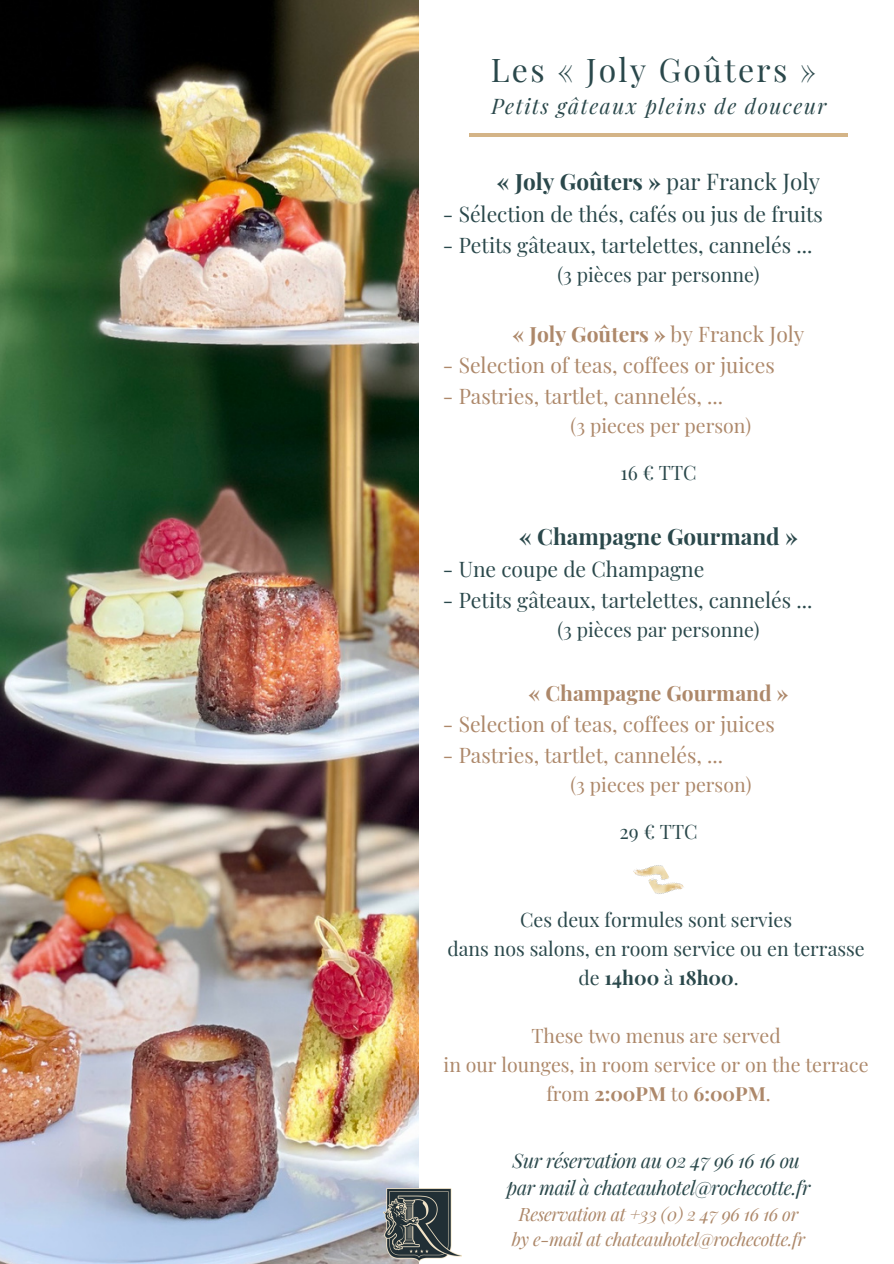
<style>
.page{position:relative;width:894px;height:1264px;background:#fff}
.page>*{position:absolute;margin:0;border:0;box-sizing:border-box;transform-origin:0 0}
.t1{font:31.95px "Playfair Display";letter-spacing:.075em;color:#2a484b}
.t2{font:700 22.5px "Playfair Display";color:#2a484b}
.t3{font:21px "Playfair Display";color:#2a484b}
.t4{font:21px "Playfair Display";color:#ad886a}
.t5{font:700 21px "Playfair Display";color:#ad886a}
.t6{font:italic 21px "Playfair Display";letter-spacing:.075em;color:#2a484b}
.t7{font:19.5px "Playfair Display";color:#2a484b}
.t8{font:19.5px "Playfair Display";color:#ad886a}
.t9{font:italic 19.5px "Playfair Display";letter-spacing:-.02em;color:#2a484b}
.t10{font:700 19.5px "Playfair Display";color:#ad886a}
.t11{font:700 19.5px "Playfair Display";color:#2a484b}
.t12{font:italic 18px "Playfair Display";letter-spacing:-.02em;color:#ad886a}
.s1{font-weight:400}
</style>
<div class="page">
<img style="left:0;top:0;width:418px;height:1263px">
<hr style="left:469px;top:133px;width:378px;height:4px;background:#d4b487">
<img style="left:383px;top:1188px;width:79px;height:73px">
<img style="left:654px;top:882px;width:30px;height:12px">
<img style="left:633px;top:865px;width:36px;height:26px">
<p class="t1" style="left:490px;top:48px;width:326px">Les « Joly Goûters »</p>
<p class="t6" style="left:491px;top:91px;width:336px">Petits gâteaux pleins de douceur</p>
<p class="t2" style="left:497px;top:165px;width:324px">« Joly Goûters » <span class="s1">par Franck Joly</span></p>
<p class="t3" style="left:443px;top:199px;width:381px">- Sélection de thés, cafés ou jus de fruits</p>
<p class="t3" style="left:443px;top:230px;width:371px">- Petits gâteaux, tartelettes, cannelés ...</p>
<p class="t7" style="left:557px;top:260px;width:203px">(3 pièces par personne)</p>
<p class="t5" style="left:512px;top:319px;width:293px">« Joly Goûters » <span class="s1">by Franck Joly</span></p>
<p class="t4" style="left:443px;top:350px;width:333px">- Selection of teas, coffees or juices</p>
<p class="t4" style="left:443px;top:381px;width:281px">- Pastries, tartlet, cannelés, ...</p>
<p class="t8" style="left:570px;top:412px;width:182px">(3 pieces per person)</p>
<p class="t7" style="left:620px;top:459px;width:78px">16 € TTC</p>
<p class="t2" style="left:519px;top:520px;width:280px">« Champagne Gourmand »</p>
<p class="t3" style="left:443px;top:554px;width:263px">- Une coupe de Champagne</p>
<p class="t3" style="left:443px;top:585px;width:371px">- Petits gâteaux, tartelettes, cannelés ...</p>
<p class="t7" style="left:557px;top:616px;width:203px">(3 pièces par personne)</p>
<p class="t5" style="left:528px;top:678px;width:261px">« Champagne Gourmand »</p>
<p class="t4" style="left:443px;top:709px;width:333px">- Selection of teas, coffees or juices</p>
<p class="t4" style="left:443px;top:740px;width:281px">- Pastries, tartlet, cannelés, ...</p>
<p class="t8" style="left:570px;top:771px;width:182px">(3 pieces per person)</p>
<p class="t7" style="left:619px;top:818px;width:80px">29 € TTC</p>
<p class="t7" style="left:520px;top:905px;width:273px">Ces deux formules sont servies</p>
<p class="t7" style="left:447px;top:934px;width:418px">dans nos salons, en room service ou en terrasse</p>
<p class="t11" style="left:578px;top:963px;width:162px"><span class="s1">de</span> 14h00 <span class="s1">à</span> 18h00<span class="s1">.</span></p>
<p class="t8" style="left:531px;top:1021px;width:251px">These two menus are served</p>
<p class="t8" style="left:443px;top:1050px;width:426px">in our lounges, in room service or on the terrace</p>
<p class="t10" style="left:546px;top:1079px;width:226px"><span class="s1">from</span> 2:00PM <span class="s1">to</span> 6:00PM<span class="s1">.</span></p>
<p class="t9" style="left:512px;top:1147px;width:289px">Sur réservation au 02 47 96 16 16 ou</p>
<p class="t9" style="left:506px;top:1174px;width:305px">par mail à chateauhotel@rochecotte.fr</p>
<p class="t12" style="left:518px;top:1201px;width:281px">Reservation at +33 (0) 2 47 96 16 16 or</p>
<p class="t12" style="left:511px;top:1226px;width:295px">by e-mail at chateauhotel@rochecotte.fr</p>
</div>
